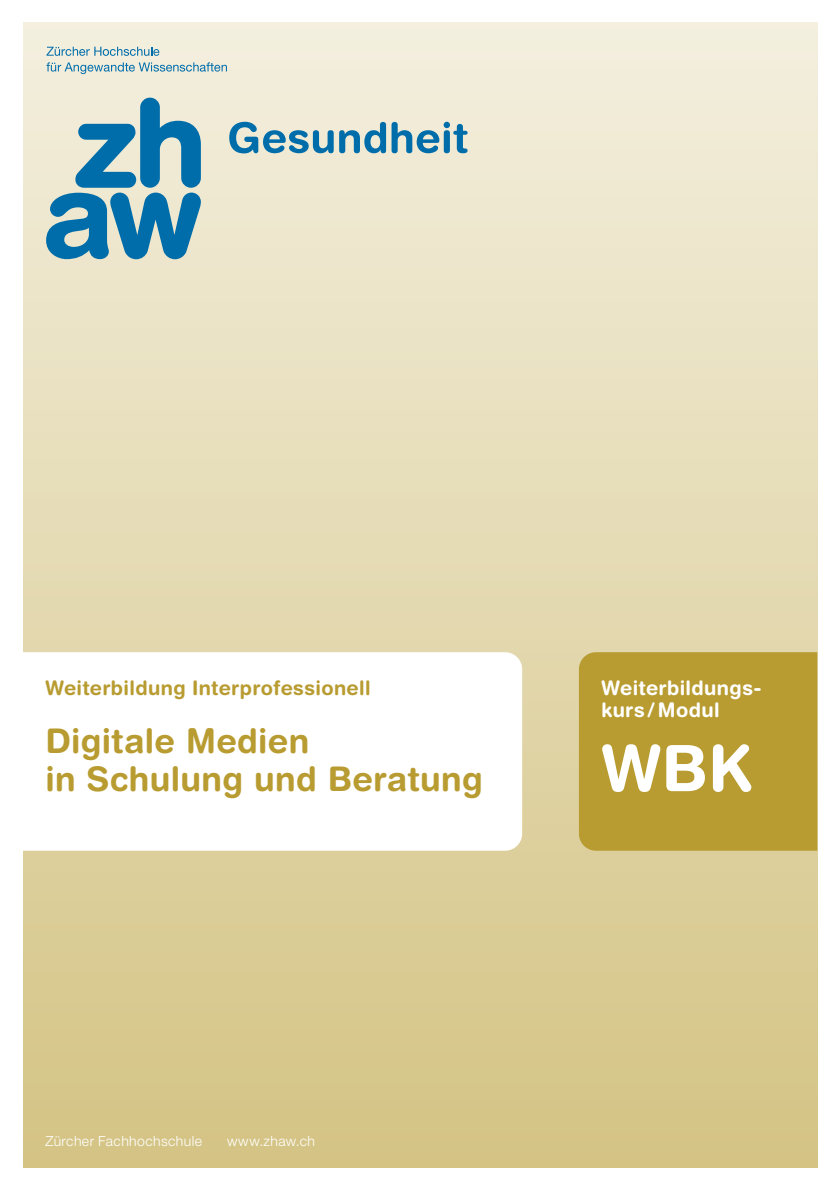
<style>
.page{position:relative;width:840px;height:1191px;background:#fff}
.page>*{position:absolute;margin:0;border:0;box-sizing:border-box;transform-origin:0 0}
.t1{font:700 64px "Helvetica Rounded LT Std";color:#fff}
.t2{font:700 34px/38px "Helvetica Rounded LT Std";letter-spacing:.01em;color:#b89c31}
.t3{font:700 20px "Helvetica Rounded LT Std";letter-spacing:.015em;color:#b89c31}
.t4{font:700 20px/22px "Helvetica Rounded LT Std";letter-spacing:.02em;color:#fff}
.t5{font:300 14px "Helvetica Neue LT Std";letter-spacing:.03em;color:#fff}
</style>
<div class="page">
<div style="left:23px;top:23px;width:793px;height:1145px;background:linear-gradient(to bottom,#f4efdf,#d4c383)"></div>
<svg style="left:46px;top:98px;width:155px;height:162px;background:#79acbf"></svg>
<svg style="left:47px;top:47px;width:112px;height:9px"></svg>
<svg style="left:46px;top:62px;width:181px;height:12px;background:#bacfd0"></svg>
<svg style="left:229px;top:122px;width:238px;height:31px;background:#89b5c3"></svg>
<svg style="left:23px;top:652px;width:499px;height:198px"></svg>
<div style="left:578px;top:652px;width:238px;height:198px;background:#b89c31"></div>
<p class="t3" style="left:45px;top:676px;width:326px">Weiterbildung Interprofessionell</p>
<p class="t2" style="left:45px;top:721px;width:438px">Digitale Medien<br>in Schulung und Beratung</p>
<p class="t4" style="left:601px;top:676px;width:161px">Weiterbildungs&shy;kurs /Modul</p>
<h1 class="t1" style="left:601px;top:729px;width:152px">WBK</h1>
<p class="t5" style="left:45px;top:1132px;width:158px">Zürcher Fachhochschule</p>
<p class="t5" style="left:227px;top:1132px;width:89px">www.zhaw.ch</p>
</div>
